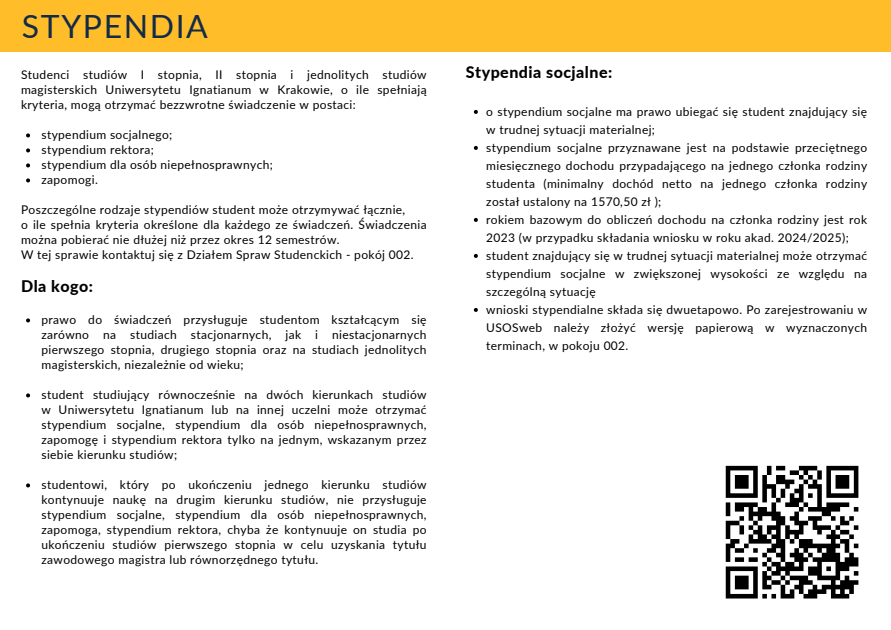
<style>
.page{position:relative;width:891px;height:630px;background:#fff}
.page>*{position:absolute;margin:0;border:0;box-sizing:border-box;transform-origin:0 0}
.t1{font:32px "Lato";letter-spacing:.05em;color:#142b48}
.t2{font:800 16px "Lato";letter-spacing:.03em;color:#000}
.t3{font:12px/15.2px "Lato";letter-spacing:.03em;color:#000;text-align:justify}
</style>
<div class="page">
<div style="left:0;top:0;width:891px;height:52px;background:#ffbe29"></div>
<svg style="left:26px;top:133px;width:4px;height:4px"></svg>
<svg style="left:26px;top:148px;width:4px;height:4px"></svg>
<svg style="left:26px;top:163px;width:4px;height:4px"></svg>
<svg style="left:26px;top:178px;width:4px;height:4px"></svg>
<svg style="left:26px;top:318px;width:4px;height:4px"></svg>
<svg style="left:26px;top:393px;width:4px;height:4px"></svg>
<svg style="left:26px;top:483px;width:4px;height:4px"></svg>
<svg style="left:474px;top:110px;width:4px;height:4px"></svg>
<svg style="left:474px;top:146px;width:4px;height:4px"></svg>
<svg style="left:474px;top:218px;width:4px;height:4px"></svg>
<svg style="left:474px;top:254px;width:4px;height:4px"></svg>
<svg style="left:474px;top:308px;width:4px;height:4px"></svg>
<svg style="left:725px;top:465px;width:134px;height:134px"></svg>
<h1 class="t1" style="left:22px;top:6px;width:188px">STYPENDIA</h1>
<p class="t3" style="left:21px;top:67px;width:407px">Studenci studiów I stopnia, II stopnia i jednolitych studiów magisterskich Uniwersytetu Ignatianum w Krakowie, o ile spełniają kryteria, mogą otrzymać bezzwrotne świadczenie w postaci:</p>
<p class="t3" style="left:41px;top:127px;width:233px;text-align:left">stypendium socjalnego;<br>stypendium rektora;<br>stypendium dla osób niepełnosprawnych; zapomogi.</p>
<p class="t3" style="left:21px;top:202px;width:407px;text-align:left">Poszczególne rodzaje stypendiów student może otrzymywać łącznie,<br>o ile spełnia kryteria określone dla każdego ze świadczeń. Świadczenia można pobierać nie dłużej niż przez okres 12 semestrów.<br>W tej sprawie kontaktuj się z Działem Spraw Studenckich - pokój 002.</p>
<h2 class="t2" style="left:21px;top:277px;width:73px">Dla kogo:</h2>
<p class="t3" style="left:41px;top:312px;width:387px">prawo do świadczeń przysługuje studentom kształcącym się zarówno na studiach stacjonarnych, jak i niestacjonarnych pierwszego stopnia, drugiego stopnia oraz na studiach jednolitych magisterskich, niezależnie od wieku;</p>
<p class="t3" style="left:41px;top:387px;width:387px">student studiujący równocześnie na dwóch kierunkach studiów w Uniwersytetu Ignatianum lub na innej uczelni może otrzymać stypendium socjalne, stypendium dla osób niepełnosprawnych, zapomogę i stypendium rektora tylko na jednym, wskazanym przez siebie kierunku studiów;</p>
<p class="t3" style="left:41px;top:477px;width:387px">studentowi, który po ukończeniu jednego kierunku studiów kontynuuje naukę na drugim kierunku studiów, nie przysługuje stypendium socjalne, stypendium dla osób niepełnosprawnych, zapomoga, stypendium rektora, chyba że kontynuuje on studia po ukończeniu studiów pierwszego stopnia w celu uzyskania tytułu zawodowego magistra lub równorzędnego tytułu.</p>
<h2 class="t2" style="left:466px;top:62px;width:148px">Stypendia socjalne:</h2>
<p class="t3" style="left:486px;top:102px;width:382px;line-height:18px;text-align:left">o stypendium socjalne ma prawo ubiegać się student znajdujący się w trudnej sytuacji materialnej;<br>stypendium socjalne przyznawane jest na podstawie przeciętnego miesięcznego dochodu przypadającego na jednego członka rodziny studenta (minimalny dochód netto na jednego członka rodziny został ustalony na 1570,50 zł );<br>rokiem bazowym do obliczeń dochodu na członka rodziny jest rok 2023 (w przypadku składania wniosku w roku akad. 2024/2025); student znajdujący się w trudnej sytuacji materialnej może otrzymać stypendium socjalne w zwiększonej wysokości ze względu na szczególną sytuację<br>wnioski stypendialne składa się dwuetapowo. Po zarejestrowaniu w USOSweb należy złożyć wersję papierową w wyznaczonych terminach, w pokoju 002.</p>
</div>
